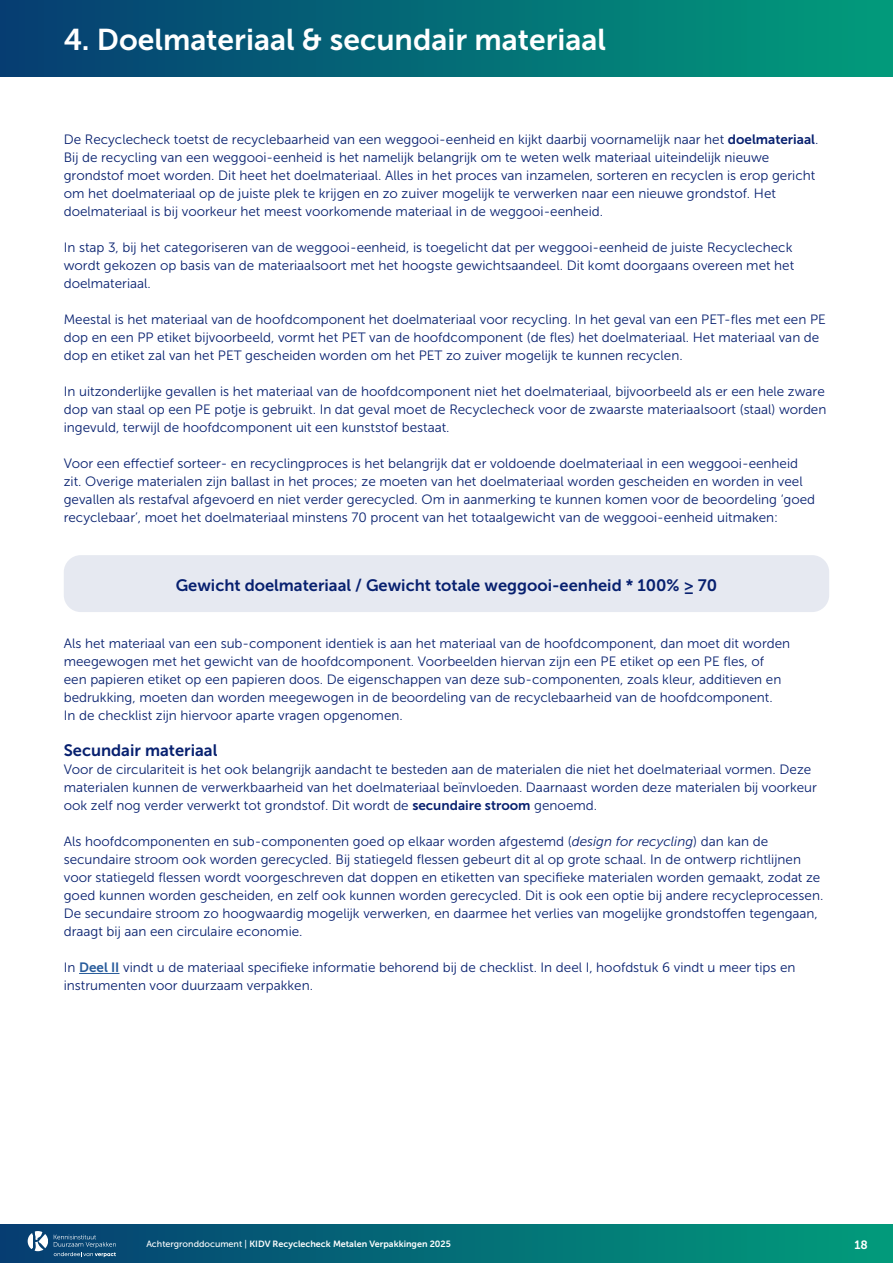
<style>
.page{position:relative;width:893px;height:1263px;background:#fff}
.page>*{position:absolute;margin:0;border:0;box-sizing:border-box;transform-origin:0 0}
.BODY{font:30px "Museo Sans 700";color:#fff}
.BODY-2{font:16.5px "Museo Sans 700";color:#07206f}
.BODY-3{font:13.5px/18px "Museo Sans 300";color:#07206f}
.t1{font:12px "Museo Sans 700";color:#fff}
.t2{font:9px "Museo Sans 700";color:#fff}
.s1{font-family:"Museo Sans 700"}
.s2{font-style:italic}
.s3{font-family:"Museo Sans 700";color:#275b9b}
.s4{font-family:"Museo Sans 500"}
</style>
<div class="page">
<div style="left:0;top:1225px;width:893px;height:38px;background:linear-gradient(to right,#063d72,#029c7b)"></div>
<div style="left:0;top:0;width:893px;height:77px;background:linear-gradient(to right,#063d72,#029c7b)"></div>
<svg style="left:27px;top:1231px;width:89px;height:26px"></svg>
<hr style="left:79px;top:973px;width:40px;height:1px;background:#275b9b">
<div style="left:64px;top:555px;width:765px;height:57px;background:#e6e9f1;border-radius:17px"></div>
<p class="BODY" style="left:64px;top:22px;width:544px">4. Doelmateriaal &amp; secundair materiaal</p>
<p class="BODY-3" style="left:64px;top:130px;width:756px">De Recyclecheck toetst de recyclebaarheid van een weggooi-eenheid en kijkt daarbij voornamelijk naar het <span class="s1">doelmateriaal</span>.<br>Bij de recycling van een weggooi-eenheid is het namelijk belangrijk om te weten welk materiaal uiteindelijk nieuwe grondstof moet worden. Dit heet het doelmateriaal. Alles in het proces van inzamelen, sorteren en recyclen is erop gericht om het doelmateriaal op de juiste plek te krijgen en zo zuiver mogelijk te verwerken naar een nieuwe grondstof. Het doelmateriaal is bij voorkeur het meest voorkomende materiaal in de weggooi-eenheid.</p>
<p class="BODY-3" style="left:64px;top:238px;width:732px">In stap 3, bij het categoriseren van de weggooi-eenheid, is toegelicht dat per weggooi-eenheid de juiste Recyclecheck wordt gekozen op basis van de materiaalsoort met het hoogste gewichtsaandeel. Dit komt doorgaans overeen met het doelmateriaal.</p>
<p class="BODY-3" style="left:64px;top:310px;width:764px">Meestal is het materiaal van de hoofdcomponent het doelmateriaal voor recycling. In het geval van een PET-fles met een PE dop en een PP etiket bijvoorbeeld, vormt het PET van de hoofdcomponent (de fles) het doelmateriaal. Het materiaal van de dop en etiket zal van het PET gescheiden worden om het PET zo zuiver mogelijk te kunnen recyclen.</p>
<p class="BODY-3" style="left:64px;top:382px;width:764px">In uitzonderlijke gevallen is het materiaal van de hoofdcomponent niet het doelmateriaal, bijvoorbeeld als er een hele zware dop van staal op een PE potje is gebruikt. In dat geval moet de Recyclecheck voor de zwaarste materiaalsoort (staal) worden ingevuld, terwijl de hoofdcomponent uit een kunststof bestaat.</p>
<p class="BODY-3" style="left:64px;top:454px;width:753px">Voor een effectief sorteer- en recyclingproces is het belangrijk dat er voldoende doelmateriaal in een weggooi-eenheid zit. Overige materialen zijn ballast in het proces; ze moeten van het doelmateriaal worden gescheiden en worden in veel gevallen als restafval afgevoerd en niet verder gerecycled. Om in aanmerking te kunnen komen voor de beoordeling ‘goed recyclebaar’, moet het doelmateriaal minstens 70 procent van het totaalgewicht van de weggooi-eenheid uitmaken:</p>
<p class="BODY-2" style="left:176px;top:576px;width:543px">Gewicht doelmateriaal / Gewicht totale weggooi-eenheid * 100% ≥ 70</p>
<p class="BODY-3" style="left:64px;top:634px;width:728px">Als het materiaal van een sub-component identiek is aan het materiaal van de hoofdcomponent, dan moet dit worden meegewogen met het gewicht van de hoofdcomponent. Voorbeelden hiervan zijn een PE etiket op een PE fles, of een papieren etiket op een papieren doos. De eigenschappen van deze sub-componenten, zoals kleur, additieven en bedrukking, moeten dan worden meegewogen in de beoordeling van de recyclebaarheid van de hoofdcomponent.<br>In de checklist zijn hiervoor aparte vragen opgenomen.</p>
<p class="BODY-2" style="left:64px;top:741px;width:155px">Secundair materiaal</p>
<p class="BODY-3" style="left:64px;top:760px;width:755px">Voor de circulariteit is het ook belangrijk aandacht te besteden aan de materialen die niet het doelmateriaal vormen. Deze materialen kunnen de verwerkbaarheid van het doelmateriaal beïnvloeden. Daarnaast worden deze materialen bij voorkeur ook zelf nog verder verwerkt tot grondstof. Dit wordt de <span class="s1">secundaire stroom</span> genoemd.</p>
<p class="BODY-3" style="left:64px;top:832px;width:761px">Als hoofdcomponenten en sub-componenten goed op elkaar worden afgestemd (<span class="s2">design for recycling</span>) dan kan de secundaire stroom ook worden gerecycled. Bij statiegeld flessen gebeurt dit al op grote schaal. In de ontwerp richtlijnen voor statiegeld flessen wordt voorgeschreven dat doppen en etiketten van specifieke materialen worden gemaakt, zodat ze goed kunnen worden gescheiden, en zelf ook kunnen worden gerecycled. Dit is ook een optie bij andere recycleprocessen.</p>
<p class="BODY-3" style="left:64px;top:904px;width:756px">De secundaire stroom zo hoogwaardig mogelijk verwerken, en daarmee het verlies van mogelijke grondstoffen tegengaan, draagt bij aan een circulaire economie.</p>
<p class="BODY-3" style="left:64px;top:958px;width:733px">In <span class="s3">Deel II</span> vindt u de materiaal specifieke informatie behorend bij de checklist. In deel I, hoofdstuk 6 vindt u meer tips en instrumenten voor duurzaam verpakken.</p>
<p class="t2" style="left:146px;top:1239px;width:306px"><span class="s4">Achtergronddocument |</span> KIDV Recyclecheck Metalen Verpakkingen 2025</p>
<p class="t1" style="left:854px;top:1238px;width:15px">18</p>
</div>
